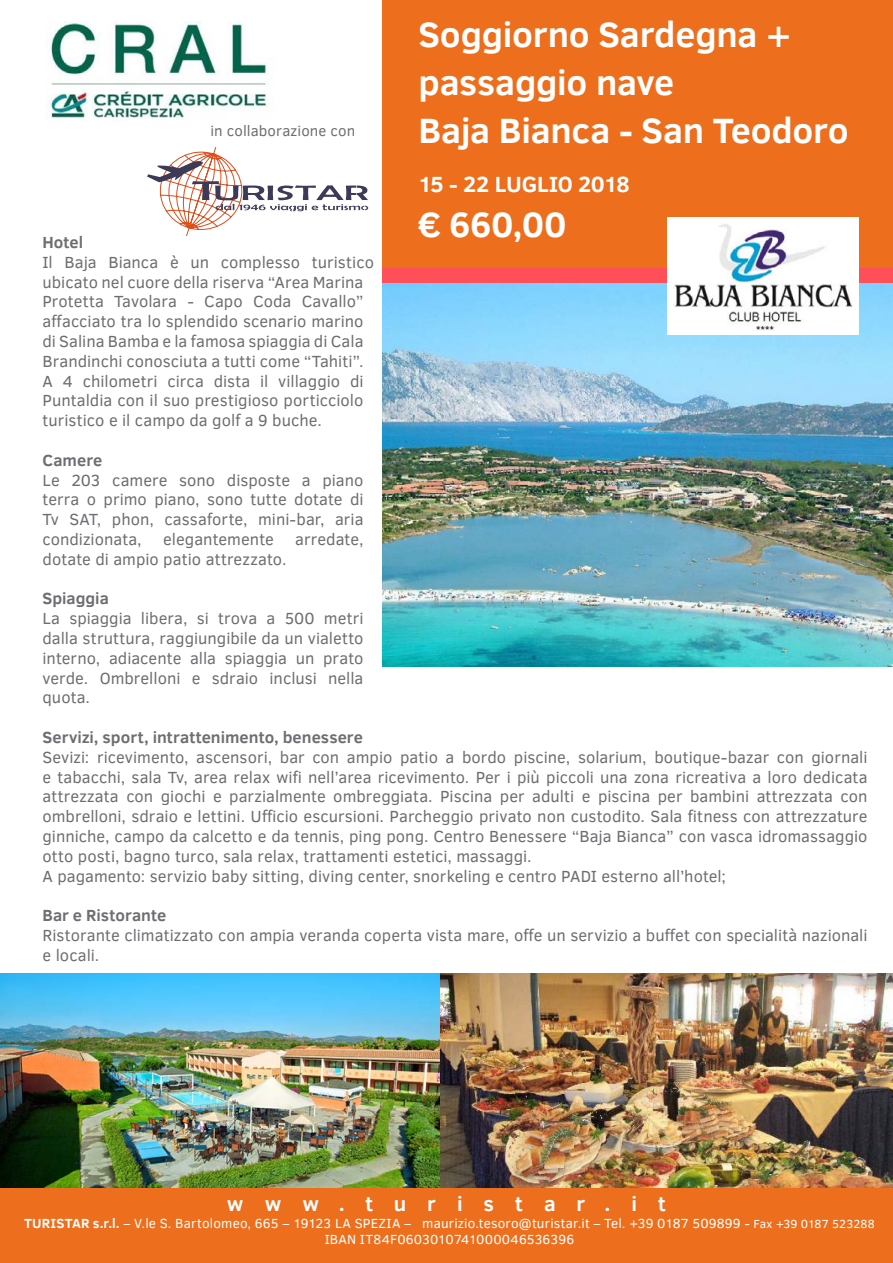
<style>
.page{position:relative;width:893px;height:1263px;background:#fff}
.page>*{position:absolute;margin:0;border:0;box-sizing:border-box;transform-origin:0 0}
.t1{font:700 36px/48px "Clear Sans";letter-spacing:-.005em;color:#fff}
.t2{font:700 22.5px "Clear Sans";letter-spacing:-.015em;color:#fff}
.t3{font:700 21px "Clear Sans";letter-spacing:1.005em;color:#fff}
.t4{font:16.5px/19.8px "Clear Sans";color:#6d6e71}
.t5{font:700 16.5px "Clear Sans";color:#6d6e71}
.t6{font:15px "Clear Sans";letter-spacing:.005em;color:#6d6e71}
.t7{font:13.5px/16.2px "Clear Sans";letter-spacing:.01em;color:#fff;text-align:center}
.s1{font-weight:700}
.s2{font-size:12px}
</style>
<div class="page">
<img style="left:382px;top:283px;width:511px;height:383px">
<div style="left:382px;top:245px;width:511px;height:38px;background:#ff4f59"></div>
<svg style="left:147px;top:147px;width:221px;height:89px"></svg>
<div style="left:0;top:1187px;width:893px;height:76px;background:#ed6e1c"></div>
<div style="left:382px;top:0;width:511px;height:268px;background:#ed6e1c"></div>
<img style="left:667px;top:217px;width:192px;height:118px">
<img style="left:0;top:973px;width:441px;height:214px">
<img style="left:441px;top:973px;width:452px;height:214px">
<img style="left:46px;top:22px;width:222px;height:96px">
<h1 class="t1" style="left:418px;top:10px;width:432px">Soggiorno Sardegna + passaggio nave<br>Baja Bianca - San Teodoro</h1>
<h2 class="t2" style="left:418px;top:168px;width:213px">15 - 22 LUGLIO 2018</h2>
<h1 class="t1" style="left:418px;top:199px;width:150px">€ 660,00</h1>
<p class="t6" style="left:210px;top:121px;width:146px">in collaborazione con</p>
<p class="t5" style="left:43px;top:230px;width:42px">Hotel</p>
<p class="t4" style="left:43px;top:252px;width:333px">Il Baja Bianca è un complesso turistico ubicato nel cuore della riserva “Area Marina Protetta Tavolara - Capo Coda Cavallo” affacciato tra lo splendido scenario marino di Salina Bamba e la famosa spiaggia di Cala Brandinchi conosciuta a tutti come “Tahiti”.<br>A 4 chilometri circa dista il villaggio di Puntaldia con il suo prestigioso porticciolo turistico e il campo da golf a 9 buche.</p>
<p class="t5" style="left:43px;top:448px;width:61px">Camere</p>
<p class="t4" style="left:43px;top:470px;width:323px;text-align:justify">Le 203 camere sono disposte a piano terra o primo piano, sono tutte dotate di Tv SAT, phon, cassaforte, mini-bar, aria condizionata,</p>
<p class="t4" style="left:163px;top:529px;width:112px">elegantemente</p>
<p class="t4" style="left:295px;top:529px;width:70px">arredate,</p>
<p class="t4" style="left:43px;top:549px;width:245px">dotate di ampio patio attrezzato.</p>
<p class="t5" style="left:43px;top:587px;width:68px">Spiaggia</p>
<p class="t4" style="left:43px;top:608px;width:323px;text-align:justify">La spiaggia libera, si trova a 500 metri dalla struttura, raggiungibile da un vialetto interno, adiacente alla spiaggia un prato verde. Ombrelloni e sdraio inclusi nella quota.</p>
<p class="t5" style="left:43px;top:725px;width:322px">Servizi, sport, intrattenimento, benessere</p>
<p class="t4" style="left:43px;top:747px;width:826px">Sevizi: ricevimento, ascensori, bar con ampio patio a bordo piscine, solarium, boutique-bazar con giornali e tabacchi, sala Tv, area relax wifi nell’area ricevimento. Per i più piccoli una zona ricreativa a loro dedicata attrezzata con giochi e parzialmente ombreggiata. Piscina per adulti e piscina per bambini attrezzata con ombrelloni, sdraio e lettini. Ufficio escursioni. Parcheggio privato non custodito. Sala fitness con attrezzature ginniche, campo da calcetto e da tennis, ping pong. Centro Benessere “Baja Bianca” con vasca idromassaggio otto posti, bagno turco, sala relax, trattamenti estetici, massaggi.<br>A pagamento: servizio baby sitting, diving center, snorkeling e centro PADI esterno all’hotel;</p>
<p class="t5" style="left:43px;top:903px;width:125px">Bar e Ristorante</p>
<p class="t4" style="left:43px;top:925px;width:826px">Ristorante climatizzato con ampia veranda coperta vista mare, offe un servizio a buffet con specialità nazionali e locali.</p>
<p class="t3" style="left:227px;top:1189px;width:440px">www.turistar.it</p>
<p class="t7" style="left:24px;top:1215px;width:852px"><span class="s1">TURISTAR s.r.l.</span> – V.le S. Bartolomeo, 665 – 19123 LA SPEZIA – maurizio.tesoro@turistar.it – Tel. +39 0187 509899 - <span class="s2">Fax +39 0187 523288<br></span>IBAN IT84F0603010741000046536396</p>
</div>
